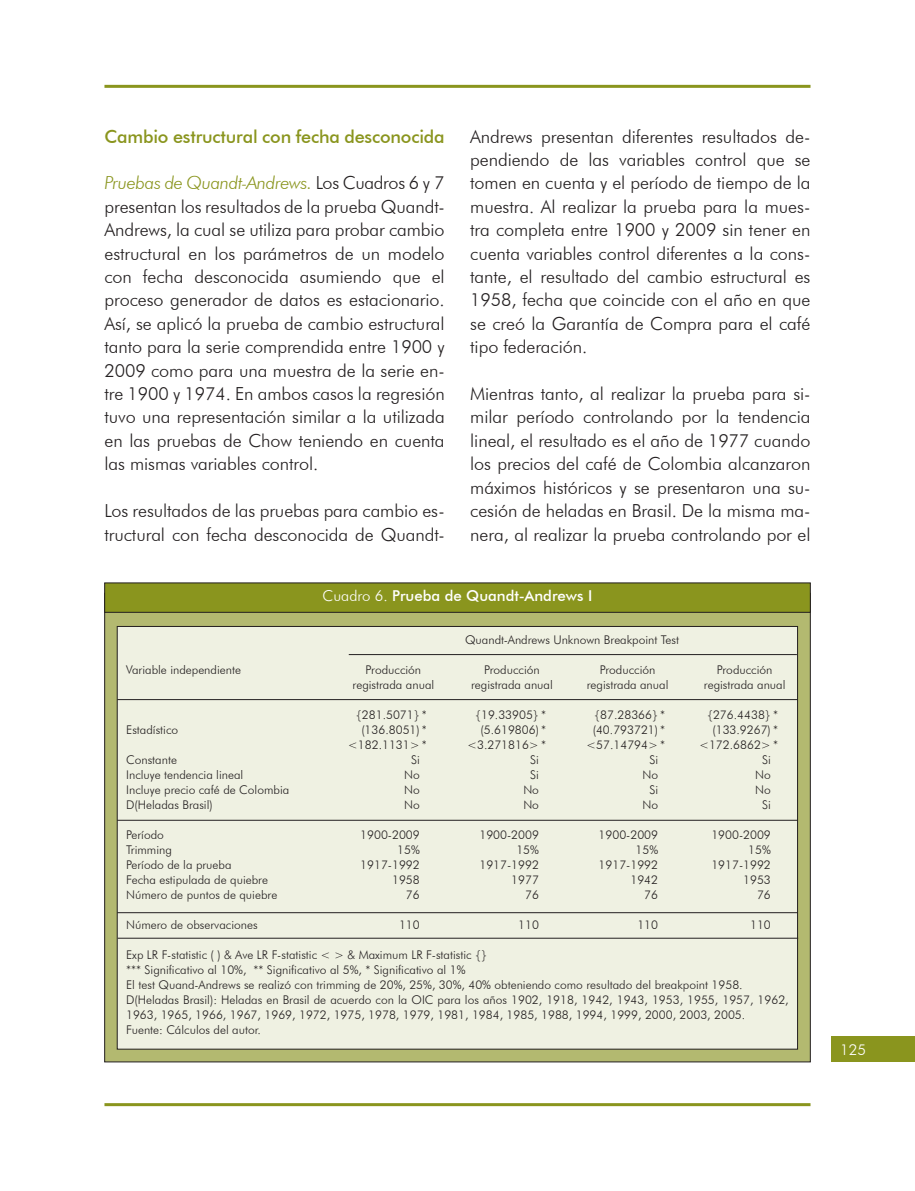
<style>
.page{position:relative;width:915px;height:1191px;background:#fff}
.page>*{position:absolute;margin:0;border:0;box-sizing:border-box;transform-origin:0 0}
.t1{font:300 18px/23.4px "Futura BT";letter-spacing:-.005em;color:#231f20;text-align:justify}
.t2{font:500 18px "Futura BT";letter-spacing:-.01em;color:#8a951e}
.t3{font:500 15px "Futura BT";color:#fff}
.t4{font:300 15px "Futura BT";color:#fff}
.t5{font:300 12px/15px "Futura BT";color:#231f20}
.s1{font-style:italic;color:#8a951e}
.s2{font-weight:300}
</style>
<div class="page">
<div style="left:831px;top:1036px;width:83px;height:26px;background:#8a951e"></div>
<hr style="left:104px;top:1103px;width:706px;height:3px;background:#8a951e">
<hr style="left:104px;top:85px;width:706px;height:3px;background:#8a951e">
<div style="left:104px;top:593px;width:706px;height:469px;background:#b3b970"></div>
<div style="left:117px;top:626px;width:680px;height:423px;background:#eff1e2;border:1px solid #231f20"></div>
<div style="left:104px;top:583px;width:706px;height:29px;background:#8a951e"></div>
<hr style="left:117px;top:699px;width:680px;height:1px;background:#231f20">
<hr style="left:348px;top:654px;width:448px;height:1px;background:#231f20">
<hr style="left:117px;top:820px;width:680px;height:1px;background:#231f20">
<hr style="left:117px;top:912px;width:680px;height:1px;background:#231f20">
<hr style="left:118px;top:938px;width:679px;height:1px;background:#231f20">
<p class="t2" style="left:104px;top:125px;width:341px">Cambio estructural con fecha desconocida</p>
<p class="t1" style="left:104px;top:171px;width:341px"><span class="s1">Pruebas de Quandt-Andrews.</span> Los Cuadros 6 y 7 presentan los resultados de la prueba Quandt-Andrews, la cual se utiliza para probar cambio estructural en los parámetros de un modelo con fecha desconocida asumiendo que el proceso generador de datos es estacionario.<br>Así, se aplicó la prueba de cambio estructural tanto para la serie comprendida entre 1900 y 2009 como para una muestra de la serie en&shy;tre 1900 y 1974. En ambos casos la regresión tuvo una representación similar a la utilizada en las pruebas de Chow teniendo en cuenta las mismas variables control.</p>
<p class="t1" style="left:104px;top:499px;width:341px">Los resultados de las pruebas para cambio es&shy;tructural con fecha desconocida de Quandt-</p>
<p class="t1" style="left:470px;top:124px;width:341px">Andrews presentan diferentes resultados de&shy;pendiendo de las variables control que se tomen en cuenta y el período de tiempo de la muestra. Al realizar la prueba para la mues&shy;tra completa entre 1900 y 2009 sin tener en cuenta variables control diferentes a la cons&shy;tante, el resultado del cambio estructural es 1958, fecha que coincide con el año en que se creó la Garantía de Compra para el café tipo federación.</p>
<p class="t1" style="left:470px;top:382px;width:341px">Mientras tanto, al realizar la prueba para si&shy;milar período controlando por la tendencia lineal, el resultado es el año de 1977 cuando los precios del café de Colombia alcanzaron máximos históricos y se presentaron una su&shy;cesión de heladas en Brasil. De la misma ma&shy;nera, al realizar la prueba controlando por el</p>
<p class="t3" style="left:322px;top:586px;width:271px"><span class="s2">Cuadro 6.</span> Prueba de Quandt-Andrews I</p>
<p class="t5" style="left:465px;top:632px;width:215px">Quandt-Andrews Unknown Breakpoint Test</p>
<p class="t5" style="left:126px;top:662px;width:116px">Variable independiente</p>
<p class="t5" style="left:365px;top:662px;width:57px">Producción</p>
<p class="t5" style="left:484px;top:662px;width:57px">Producción</p>
<p class="t5" style="left:599px;top:662px;width:57px">Producción</p>
<p class="t5" style="left:716px;top:662px;width:57px">Producción</p>
<p class="t5" style="left:352px;top:677px;width:83px">registrada anual</p>
<p class="t5" style="left:471px;top:677px;width:83px">registrada anual</p>
<p class="t5" style="left:586px;top:677px;width:83px">registrada anual</p>
<p class="t5" style="left:703px;top:677px;width:83px">registrada anual</p>
<p class="t5" style="left:356px;top:707px;width:72px">{281.5071} *</p>
<p class="t5" style="left:475px;top:707px;width:72px">{19.33905} *</p>
<p class="t5" style="left:594px;top:707px;width:72px">{87.28366} *</p>
<p class="t5" style="left:706px;top:707px;width:72px">{276.4438} *</p>
<p class="t5" style="left:126px;top:722px;width:53px">Estadístico</p>
<p class="t5" style="left:361px;top:722px;width:67px">(136.8051) *</p>
<p class="t5" style="left:480px;top:722px;width:67px">(5.619806) *</p>
<p class="t5" style="left:592px;top:722px;width:74px">(40.793721) *</p>
<p class="t5" style="left:712px;top:722px;width:67px">(133.9267) *</p>
<p class="t5" style="left:348px;top:737px;width:80px">&lt;182.1131&gt; *</p>
<p class="t5" style="left:467px;top:737px;width:80px">&lt;3.271816&gt; *</p>
<p class="t5" style="left:586px;top:737px;width:80px">&lt;57.14794&gt; *</p>
<p class="t5" style="left:698px;top:737px;width:80px">&lt;172.6862&gt; *</p>
<p class="t5" style="left:126px;top:752px;width:52px">Constante</p>
<p class="t5" style="left:411px;top:752px;width:10px">Si</p>
<p class="t5" style="left:530px;top:752px;width:10px">Si</p>
<p class="t5" style="left:649px;top:752px;width:10px">Si</p>
<p class="t5" style="left:762px;top:752px;width:10px">Si</p>
<p class="t5" style="left:126px;top:767px;width:119px">Incluye tendencia lineal</p>
<p class="t5" style="left:404px;top:767px;width:17px">No</p>
<p class="t5" style="left:530px;top:767px;width:10px">Si</p>
<p class="t5" style="left:642px;top:767px;width:17px">No</p>
<p class="t5" style="left:755px;top:767px;width:17px">No</p>
<p class="t5" style="left:126px;top:782px;width:164px">Incluye precio café de Colombia</p>
<p class="t5" style="left:404px;top:782px;width:17px">No</p>
<p class="t5" style="left:523px;top:782px;width:17px">No</p>
<p class="t5" style="left:649px;top:782px;width:10px">Si</p>
<p class="t5" style="left:755px;top:782px;width:17px">No</p>
<p class="t5" style="left:126px;top:797px;width:88px">D(Heladas Brasil)</p>
<p class="t5" style="left:404px;top:797px;width:17px">No</p>
<p class="t5" style="left:523px;top:797px;width:17px">No</p>
<p class="t5" style="left:642px;top:797px;width:17px">No</p>
<p class="t5" style="left:762px;top:797px;width:10px">Si</p>
<p class="t5" style="left:126px;top:827px;width:39px">Período</p>
<p class="t5" style="left:360px;top:827px;width:61px">1900-2009</p>
<p class="t5" style="left:479px;top:827px;width:61px">1900-2009</p>
<p class="t5" style="left:598px;top:827px;width:61px">1900-2009</p>
<p class="t5" style="left:711px;top:827px;width:61px">1900-2009</p>
<p class="t5" style="left:126px;top:842px;width:47px">Trimming</p>
<p class="t5" style="left:397px;top:842px;width:24px">15%</p>
<p class="t5" style="left:516px;top:842px;width:24px">15%</p>
<p class="t5" style="left:635px;top:842px;width:24px">15%</p>
<p class="t5" style="left:748px;top:842px;width:24px">15%</p>
<p class="t5" style="left:126px;top:857px;width:107px">Período de la prueba</p>
<p class="t5" style="left:360px;top:857px;width:61px">1917-1992</p>
<p class="t5" style="left:479px;top:857px;width:61px">1917-1992</p>
<p class="t5" style="left:598px;top:857px;width:61px">1917-1992</p>
<p class="t5" style="left:711px;top:857px;width:61px">1917-1992</p>
<p class="t5" style="left:126px;top:872px;width:143px">Fecha estipulada de quiebre</p>
<p class="t5" style="left:392px;top:872px;width:29px">1958</p>
<p class="t5" style="left:511px;top:872px;width:29px">1977</p>
<p class="t5" style="left:630px;top:872px;width:29px">1942</p>
<p class="t5" style="left:743px;top:872px;width:29px">1953</p>
<p class="t5" style="left:126px;top:887px;width:153px">Número de puntos de quiebre</p>
<p class="t5" style="left:406px;top:887px;width:15px">76</p>
<p class="t5" style="left:525px;top:887px;width:15px">76</p>
<p class="t5" style="left:644px;top:887px;width:15px">76</p>
<p class="t5" style="left:756px;top:887px;width:15px">76</p>
<p class="t5" style="left:126px;top:917px;width:133px">Número de observaciones</p>
<p class="t5" style="left:399px;top:917px;width:22px">110</p>
<p class="t5" style="left:518px;top:917px;width:22px">110</p>
<p class="t5" style="left:637px;top:917px;width:22px">110</p>
<p class="t5" style="left:749px;top:917px;width:22px">110</p>
<p class="t5" style="left:126px;top:947px;width:664px">Exp LR F-statistic ( ) &amp; Ave LR F-statistic &lt; &gt; &amp; Maximum LR F-statistic {}<br>*** Significativo al 10%, ** Significativo al 5%, * Significativo al 1%<br>El test Quand-Andrews se realizó con trimming de 20%, 25%, 30%, 40% obteniendo como resultado del breakpoint 1958.<br>D(Heladas Brasil): Heladas en Brasil de acuerdo con la OIC para los años 1902, 1918, 1942, 1943, 1953, 1955, 1957, 1962, 1963, 1965, 1966, 1967, 1969, 1972, 1975, 1978, 1979, 1981, 1984, 1985, 1988, 1994, 1999, 2000, 2003, 2005.<br>Fuente: Cálculos del autor.</p>
<p class="t4" style="left:840px;top:1040px;width:27px">125</p>
</div>
